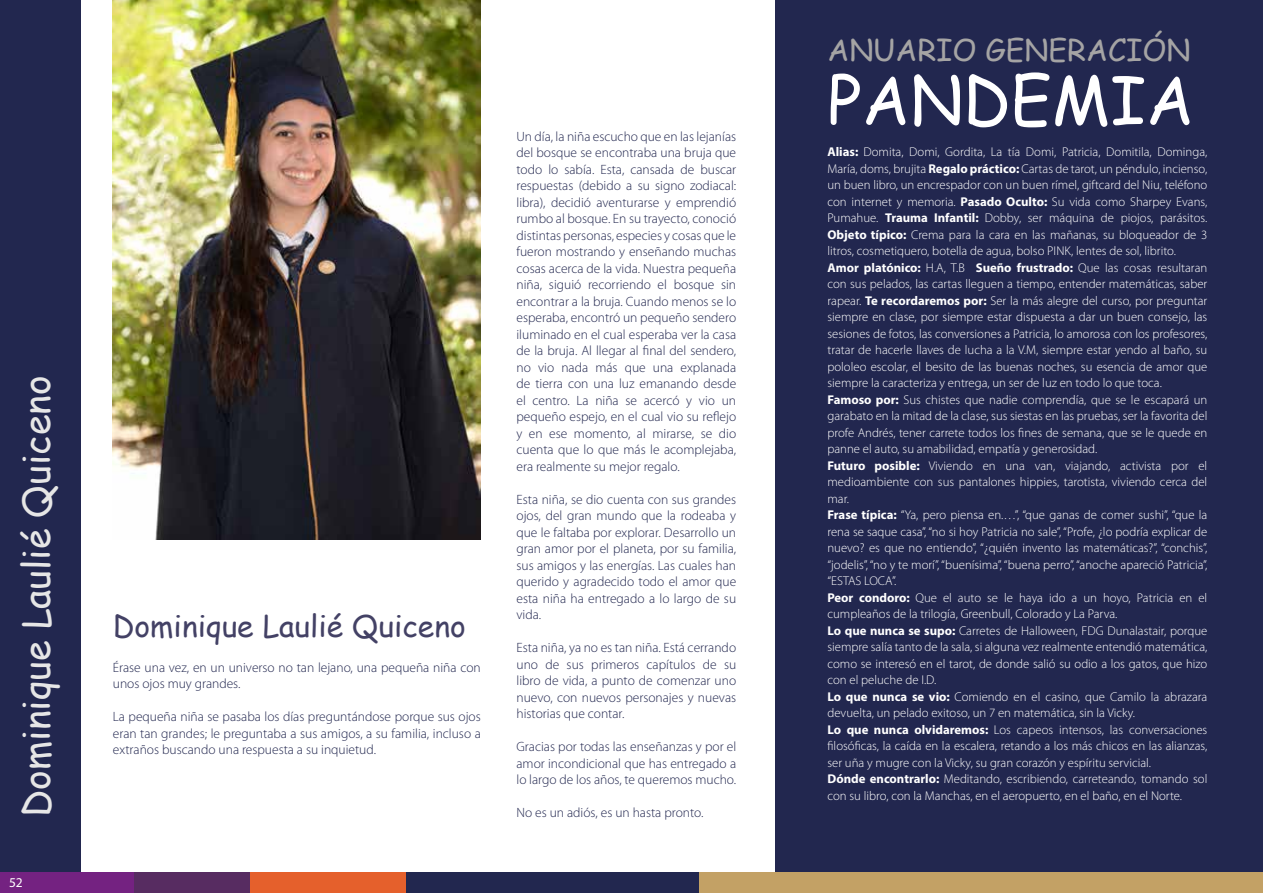
<style>
.page{position:relative;width:1263px;height:893px;background:#fff}
.page>*{position:absolute;margin:0;border:0;box-sizing:border-box;transform-origin:0 0}
.t1{font:66px "Comic Sans MS";color:#fff}
.t2{font:37.5px "Comic Sans MS";color:#e6e6e6}
.t3{font:30px "Comic Sans MS";color:#434165}
.t4{font:30px "Comic Sans MS";color:#a5a4a4}
.t5{font:300 13.5px/16.5px "Myriad Pro";color:#22274f;text-align:justify}
.t6{font:13.5px "Myriad Pro";color:#fff}
.t7{font:300 12.75px/16.5px "Myriad Pro";color:#fff}
.s1{font-weight:700}
</style>
<div class="page">
<div style="left:775px;top:0;width:488px;height:880px;background:#22274f"></div>
<div style="left:0;top:0;width:81px;height:893px;background:#22274f"></div>
<div style="left:0;top:872px;width:150px;height:21px;background:#742281"></div>
<div style="left:398px;top:872px;width:330px;height:21px;background:#22274f"></div>
<div style="left:699px;top:872px;width:564px;height:21px;background:#c3a165"></div>
<div style="left:134px;top:872px;width:148px;height:21px;background:#572c61"></div>
<div style="left:250px;top:872px;width:156px;height:21px;background:#e5602c"></div>
<img style="left:112px;top:0;width:368px;height:540px">
<h2 class="t2" style="left:9px;top:817px;width:443px;rotate:-90deg">Dominique Laulié Quiceno</h2>
<p class="t6" style="left:9px;top:874px;width:15px">52</p>
<h3 class="t3" style="left:113px;top:604px;width:354px">Dominique Laulié Quiceno</h3>
<p class="t5" style="left:113px;top:659px;width:369px">Érase una vez, en un universo no tan lejano, una pequeña niña con unos ojos muy grandes.</p>
<p class="t5" style="left:113px;top:708px;width:369px">La pequeña niña se pasaba los días preguntándose porque sus ojos eran tan grandes; le preguntaba a sus amigos, a su familia, incluso a extraños buscando una respuesta a su inquietud.</p>
<p class="t5" style="left:516px;top:128px;width:221px">Un día, la niña escucho que en las lejanías del bosque se encontraba una bruja que todo lo sabía. Esta, cansada de buscar respuestas (debido a su signo zodiacal: libra), decidió aventurarse y emprendió rumbo al bosque. En su trayecto, conoció distintas personas, especies y cosas que le fueron mostrando y enseñando muchas cosas acerca de la vida. Nuestra pequeña niña, siguió recorriendo el bosque sin encontrar a la bruja. Cuando menos se lo esperaba, encontró un pequeño sendero iluminado en el cual esperaba ver la casa de la bruja. Al llegar al final del sendero, no vio nada más que una explanada de tierra con una luz emanando desde el centro. La niña se acercó y vio un pequeño espejo, en el cual vio su reflejo y en ese momento, al mirarse, se dio cuenta que lo que más le acomplejaba, era realmente su mejor regalo.</p>
<p class="t5" style="left:516px;top:491px;width:221px">Esta niña, se dio cuenta con sus grandes ojos, del gran mundo que la rodeaba y que le faltaba por explorar. Desarrollo un gran amor por el planeta, por su familia, sus amigos y las energías. Las cuales han querido y agradecido todo el amor que esta niña ha entregado a lo largo de su vida.</p>
<p class="t5" style="left:516px;top:639px;width:221px">Esta niña, ya no es tan niña. Está cerrando uno de sus primeros capítulos de su libro de vida, a punto de comenzar uno nuevo, con nuevos personajes y nuevas historias que contar.</p>
<p class="t5" style="left:516px;top:738px;width:221px">Gracias por todas las enseñanzas y por el amor incondicional que has entregado a lo largo de los años, te queremos mucho.</p>
<p class="t5" style="left:516px;top:804px;width:188px">No es un adiós, es un hasta pronto.</p>
<h3 class="t4" style="left:827px;top:28px;width:364px">ANUARIO GENERACIÓN</h3>
<h1 class="t1" style="left:827px;top:51px;width:368px">PANDEMIA</h1>
<p class="t7" style="left:827px;top:144px;width:381px"><span class="s1">Alias:</span> Domita, Domi, Gordita, La tía Domi, Patricia, Domitila, Dominga, María, doms, brujita <span class="s1">Regalo práctico:</span> Cartas de tarot, un péndulo, incienso, un buen libro, un encrespador con un buen rímel, giftcard del Niu, teléfono con internet y memoria. <span class="s1">Pasado Oculto:</span> Su vida como Sharpey Evans, Pumahue. <span class="s1">Trauma Infantil:</span> Dobby, ser máquina de piojos, parásitos.<br><span class="s1">Objeto típico:</span> Crema para la cara en las mañanas, su bloqueador de 3 litros, cosmetiquero, botella de agua, bolso PINK, lentes de sol, librito.<br><span class="s1">Amor platónico:</span> H.A, T.B <span class="s1">Sueño frustrado:</span> Que las cosas resultaran con sus pelados, las cartas lleguen a tiempo, entender matemáticas, saber rapear. <span class="s1">Te recordaremos por:</span> Ser la más alegre del curso, por preguntar siempre en clase, por siempre estar dispuesta a dar un buen consejo, las sesiones de fotos, las conversiones a Patricia, lo amorosa con los profesores, tratar de hacerle llaves de lucha a la V.M, siempre estar yendo al baño, su pololeo escolar, el besito de las buenas noches, su esencia de amor que siempre la caracteriza y entrega, un ser de luz en todo lo que toca.<br><span class="s1">Famoso por:</span> Sus chistes que nadie comprendía, que se le escapará un garabato en la mitad de la clase, sus siestas en las pruebas, ser la favorita del profe Andrés, tener carrete todos los fines de semana, que se le quede en panne el auto, su amabilidad, empatía y generosidad.<br><span class="s1">Futuro posible:</span> Viviendo en una van, viajando, activista por el medioambiente con sus pantalones hippies, tarotista, viviendo cerca del mar.<br><span class="s1">Frase típica:</span> “Ya, pero piensa en.…”, “que ganas de comer sushi”, “que la rena se saque casa”, “no si hoy Patricia no sale”, “Profe, ¿lo podría explicar de nuevo? es que no entiendo”, “¿quién invento las matemáticas?”, “conchis”, “jodelis”, “no y te morí”, “buenísima”, “buena perro”, “anoche apareció Patricia”, “ESTAS LOCA”.<br><span class="s1">Peor condoro:</span> Que el auto se le haya ido a un hoyo, Patricia en el cumpleaños de la trilogía, Greenbull, Colorado y La Parva.<br><span class="s1">Lo que nunca se supo:</span> Carretes de Halloween, FDG Dunalastair, porque siempre salía tanto de la sala, si alguna vez realmente entendió matemática, como se interesó en el tarot, de donde salió su odio a los gatos, que hizo con el peluche de I.D.<br><span class="s1">Lo que nunca se vio:</span> Comiendo en el casino, que Camilo la abrazara devuelta, un pelado exitoso, un 7 en matemática, sin la Vicky.<br><span class="s1">Lo que nunca olvidaremos:</span> Los capeos intensos, las conversaciones filosóficas, la caída en la escalera, retando a los más chicos en las alianzas, ser uña y mugre con la Vicky, su gran corazón y espíritu servicial.<br><span class="s1">Dónde encontrarlo:</span> Meditando, escribiendo, carreteando, tomando sol con su libro, con la Manchas, en el aeropuerto, en el baño, en el Norte.</p>
</div>
